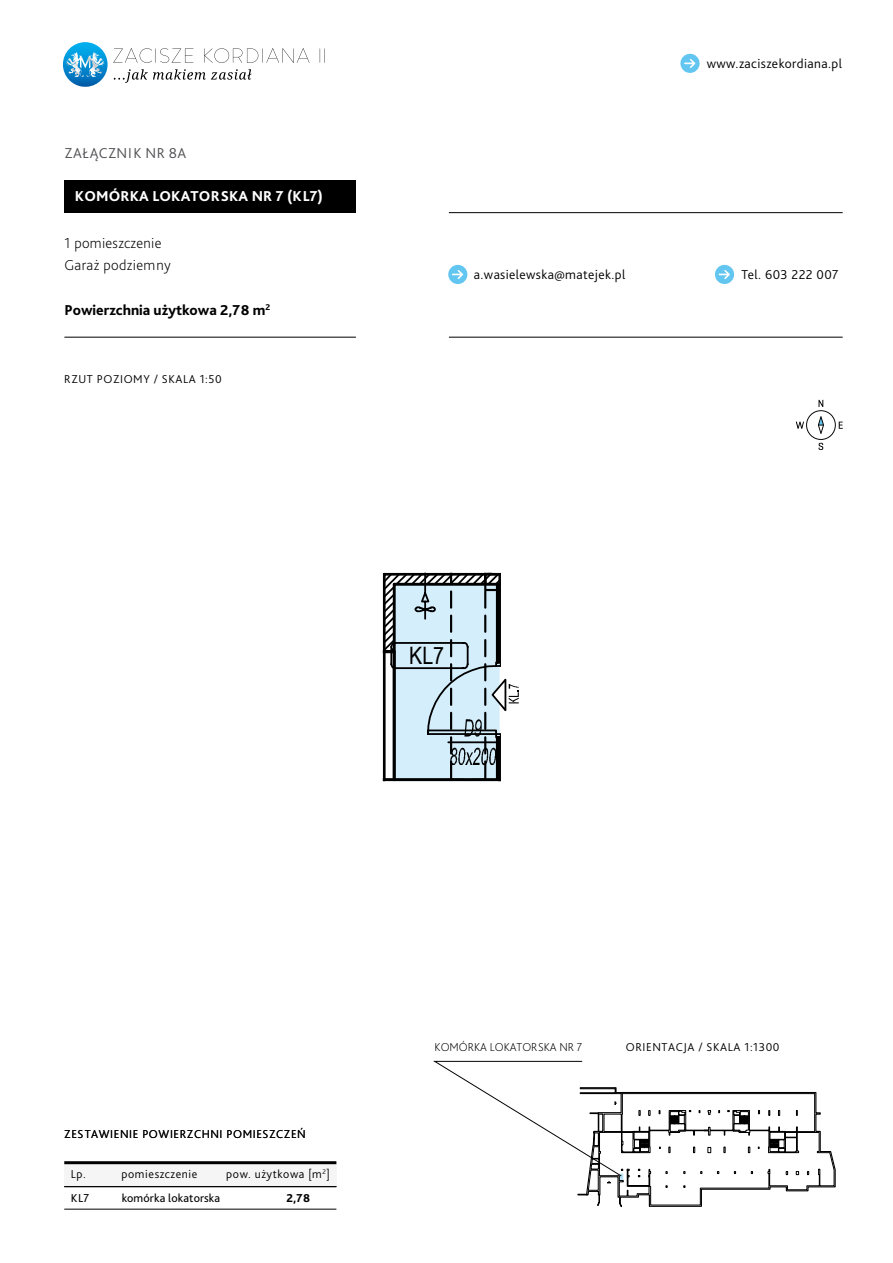
<style>
.page{position:relative;width:893px;height:1263px;background:#fff}
.page>*{position:absolute;margin:0;border:0;box-sizing:border-box;transform-origin:0 0}
.t1{font:24px "Arial Narrow";color:#000}
.t2{font:200 15px/22.5px "Bliss Pro";letter-spacing:.02em;color:#000}
.t3{font:800 15px "Bliss Pro";color:#000}
.t4{font:800 15px "Bliss Pro";letter-spacing:.01em;color:#fff}
.t5{font:300 15px "Bliss Pro";letter-spacing:.03em;color:#504f53}
.t6{font:300 13.5px "Bliss Pro";letter-spacing:.03em;color:#000}
.t7{font:300 12px "Bliss Pro";letter-spacing:.05em;color:#000}
.t8{font:200 12px "Bliss Pro";color:#000}
.t9{font:12px "Bliss Pro";letter-spacing:.01em;color:#000}
.t10{font:800 12px "Bliss Pro";color:#000}
</style>
<div class="page">
<hr style="left:64px;top:337px;width:292px;height:1px;background:#000">
<div style="left:64px;top:180px;width:292px;height:32px;background:#000"></div>
<div style="left:64px;top:1164px;width:272px;height:23px;background:#f5f5f6"></div>
<hr style="left:64px;top:1209px;width:272px;height:1px;background:#000">
<hr style="left:64px;top:1186px;width:272px;height:1px;background:#000">
<hr style="left:64px;top:1161px;width:272px;height:3px;background:#000">
<svg style="left:383px;top:573px;width:136px;height:208px"></svg>
<svg style="left:433px;top:1061px;width:403px;height:146px"></svg>
<svg style="left:680px;top:54px;width:20px;height:19px"></svg>
<hr style="left:449px;top:337px;width:394px;height:1px;background:#000">
<hr style="left:449px;top:212px;width:394px;height:1px;background:#000">
<svg style="left:448px;top:265px;width:19px;height:19px"></svg>
<svg style="left:715px;top:265px;width:19px;height:19px"></svg>
<svg style="left:63px;top:42px;width:45px;height:45px"></svg>
<svg style="left:68px;top:52px;width:26px;height:13px"></svg>
<svg style="left:113px;top:48px;width:196px;height:15px"></svg>
<svg style="left:114px;top:69px;width:137px;height:14px"></svg>
<svg style="left:320px;top:48px;width:5px;height:15px"></svg>
<svg style="left:796px;top:400px;width:47px;height:50px"></svg>
<p class="t5" style="left:65px;top:143px;width:123px">ZAŁĄCZNIK NR 8A</p>
<p class="t4" style="left:75px;top:187px;width:250px">KOMÓRKA LOKATORSKA NR 7 (KL7)</p>
<p class="t2" style="left:64px;top:231px;width:108px">1 pomieszczenie<br>Garaż podziemny</p>
<p class="t3" style="left:64px;top:301px;width:207px">Powierzchnia użytkowa 2,78 m<sup>2</sup></p>
<p class="t7" style="left:64px;top:371px;width:159px">RZUT POZIOMY / SKALA 1:50</p>
<p class="t6" style="left:707px;top:55px;width:137px">www.zaciszekordiana.pl</p>
<p class="t6" style="left:474px;top:266px;width:153px">a.wasielewska@matejek.pl</p>
<p class="t6" style="left:741px;top:266px;width:99px">Tel. 603 222 007</p>
<h1 class="t1" style="left:409px;top:637px;width:36px">KL7</h1>
<p class="t7" style="left:64px;top:1126px;width:243px">ZESTAWIENIE POWIERZCHNI POMIESZCZEŃ</p>
<p class="t7" style="left:71px;top:1167px;width:17px">Lp.</p>
<p class="t7" style="left:122px;top:1167px;width:77px">pomieszczenie</p>
<p class="t7" style="left:226px;top:1167px;width:105px">pow. użytkowa [m<sup>2</sup>]</p>
<p class="t9" style="left:71px;top:1190px;width:20px">KL7</p>
<p class="t9" style="left:122px;top:1190px;width:100px">komórka lokatorska</p>
<p class="t10" style="left:286px;top:1190px;width:25px">2,78</p>
<p class="t8" style="left:435px;top:1039px;width:149px">KOMÓRKA LOKATORSKA NR 7</p>
<p class="t7" style="left:626px;top:1039px;width:155px">ORIENTACJA / SKALA 1:1300</p>
</div>
